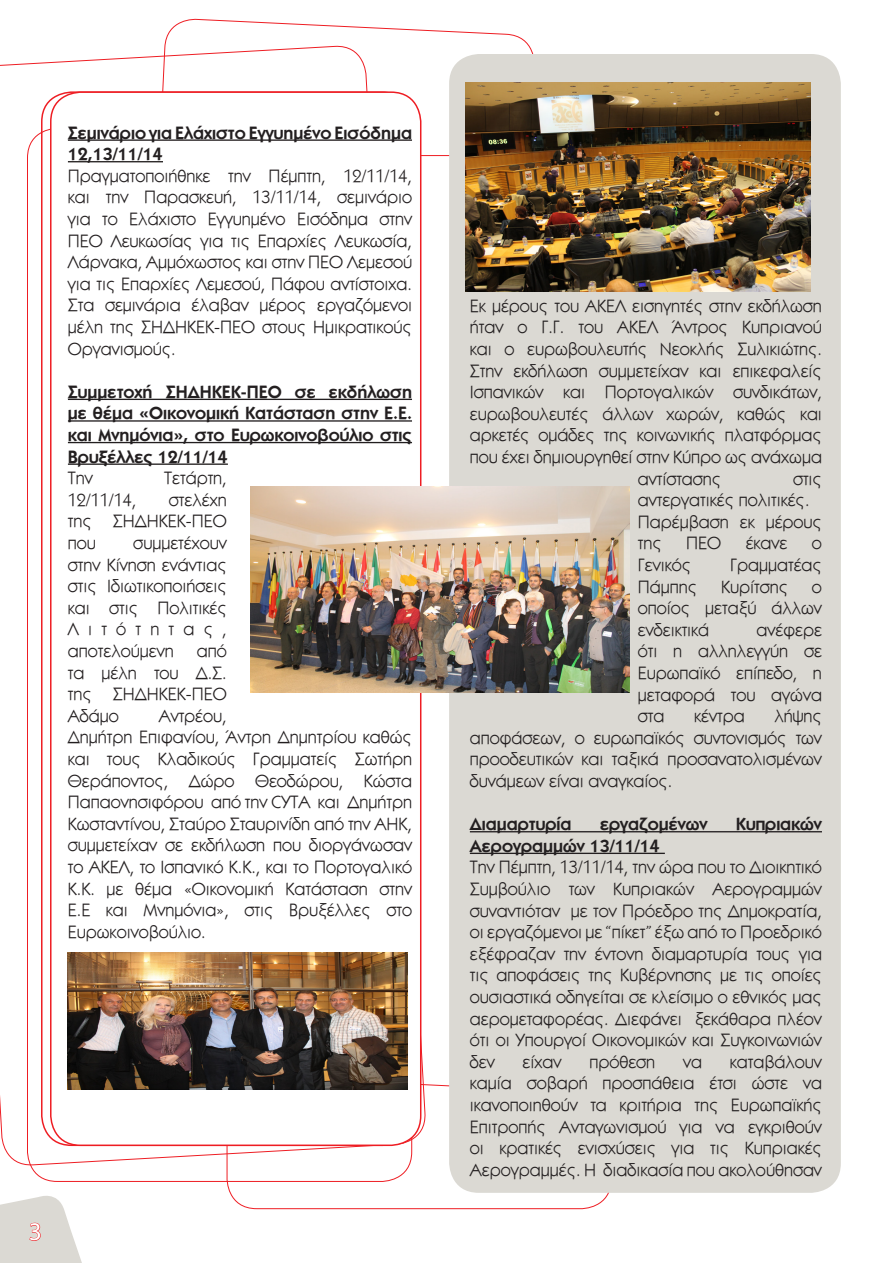
<style>
.page{position:relative;width:893px;height:1263px;background:#fff}
.page>*{position:absolute;margin:0;border:0;box-sizing:border-box;transform-origin:0 0}
.t1{font:25.5px "Myriad Pro";color:#fff}
.t2{font:18px/21.6px "CF Kaveros";color:#231f20;text-align:justify}
.t3{font:700 18px/21.6px "CF Kaveros";color:#231f20}
</style>
<div class="page">
<svg style="left:0;top:1196px;width:82px;height:67px"></svg>
<svg style="left:0;top:45px;width:427px;height:1121px"></svg>
<div style="left:449px;top:54px;width:392px;height:1139px;background:#dbd9d3;border-radius:30px"></div>
<div style="left:51px;top:92px;width:370px;height:1053px;background:#fff;border-radius:30px"></div>
<hr style="left:68px;top:139px;width:344px;height:2px;background:#231f20">
<hr style="left:68px;top:161px;width:95px;height:1px;background:#231f20">
<hr style="left:68px;top:399px;width:344px;height:1px;background:#231f20">
<hr style="left:68px;top:420px;width:344px;height:2px;background:#231f20">
<hr style="left:68px;top:442px;width:344px;height:1px;background:#231f20">
<hr style="left:68px;top:463px;width:160px;height:2px;background:#231f20">
<hr style="left:470px;top:831px;width:352px;height:1px;background:#231f20">
<hr style="left:470px;top:853px;width:195px;height:1px;background:#231f20">
<img style="left:251px;top:487px;width:378px;height:206px">
<img style="left:465px;top:83px;width:345px;height:208px">
<img style="left:68px;top:952px;width:339px;height:138px">
<p class="t3" style="left:68px;top:121px;width:346px">Σεμινάριο για Ελάχιστο Εγγυημένο Εισόδημα<br>12,13/11/14</p>
<p class="t2" style="left:68px;top:164px;width:346px">Πραγματοποιήθηκε την Πέμπτη, 12/11/14, και την Παρασκευή, 13/11/14, σεμινάριο για το Ελάχιστο Εγγυημένο Εισόδημα στην ΠΕΟ Λευκωσίας για τις Επαρχίες Λευκωσία, Λάρνακα, Αμμόχωστος και στην ΠΕΟ Λεμεσού για τις Επαρχίες Λεμεσού, Πάφου αντίστοιχα.<br>Στα σεμινάρια έλαβαν μέρος εργαζόμενοι μέλη της ΣΗΔΗΚΕΚ-ΠΕΟ στους Ημικρατικούς Οργανισμούς.</p>
<p class="t3" style="left:68px;top:380px;width:346px;text-align:justify">Συμμετοχή ΣΗΔΗΚΕΚ-ΠΕΟ σε εκδήλωση με θέμα «Οικονομική Κατάσταση στην Ε.Ε. και Μνημόνια», στο Ευρωκοινοβούλιο στις Βρυξέλλες 12/11/14</p>
<p class="t2" style="left:68px;top:467px;width:26px">Την</p>
<p class="t2" style="left:164px;top:467px;width:64px">Τετάρτη,</p>
<p class="t2" style="left:68px;top:488px;width:70px">12/11/14,</p>
<p class="t2" style="left:68px;top:488px;width:160px;text-indent:101px">στελέχη της ΣΗΔΗΚΕΚ-ΠΕΟ που</p>
<p class="t2" style="left:68px;top:531px;width:160px;text-indent:65px">συμμετέχουν στην Κίνηση ενάντιας στις Ιδιωτικοποιήσεις και στις Πολιτικές Λιτότητας, αποτελούμενη</p>
<p class="t2" style="left:68px;top:639px;width:160px;text-indent:129px">από τα μέλη του Δ.Σ. της ΣΗΔΗΚΕΚ-ΠΕΟ Αδάμο</p>
<p class="t2" style="left:68px;top:704px;width:346px;text-align:left;text-indent:91px">Αντρέου,<br>Δημήτρη Επιφανίου, Άντρη Δημητρίου καθώς και τους Κλαδικούς Γραμματείς Σωτήρη Θεράποντος, Δώρο Θεοδώρου, Κώστα Παπαονησιφόρου από την CYTA και Δημήτρη Κωσταντίνου, Σταύρο Σταυρινίδη από την ΑΗΚ, συμμετείχαν σε εκδήλωση που διοργάνωσαν το ΑΚΕΛ, το Ισπανικό Κ.Κ., και το Πορτογαλικό Κ.Κ. με θέμα «Οικονομική Κατάσταση στην Ε.Ε και Μνημόνια», στις Βρυξέλλες στο Ευρωκοινοβούλιο.</p>
<h1 class="t1" style="left:29px;top:1216px;width:15px">3</h1>
<p class="t2" style="left:470px;top:294px;width:354px">Εκ μέρους του ΑΚΕΛ εισηγητές στην εκδήλωση</p>
<p class="t2" style="left:470px;top:316px;width:354px">ήταν ο Γ.Γ. του ΑΚΕΛ Άντρος Κυπριανού</p>
<p class="t2" style="left:470px;top:337px;width:354px">και ο ευρωβουλευτής Νεοκλής Σuλικιώτης.</p>
<p class="t2" style="left:470px;top:359px;width:354px">Στην εκδήλωση συμμετείχαν και επικεφαλείς</p>
<p class="t2" style="left:470px;top:380px;width:354px">Ισπανικών και Πορτογαλικών συνδικάτων,</p>
<p class="t2" style="left:470px;top:402px;width:354px">ευρωβουλευτές άλλων χωρών, καθώς και</p>
<p class="t2" style="left:470px;top:424px;width:354px">αρκετές ομάδες της κοινωνικής πλατφόρμας</p>
<p class="t2" style="left:470px;top:445px;width:354px">που έχει δημιουργηθεί στην Κύπρο ως ανάχωμα</p>
<p class="t2" style="left:638px;top:467px;width:85px">αντίστασης</p>
<p class="t2" style="left:638px;top:467px;width:186px;text-indent:155px">στις αντεργατικές πολιτικές.</p>
<p class="t2" style="left:638px;top:510px;width:186px">Παρέμβαση εκ μέρους της</p>
<p class="t2" style="left:686px;top:532px;width:37px">ΠΕΟ</p>
<p class="t2" style="left:746px;top:532px;width:43px">έκανε</p>
<p class="t2" style="left:812px;top:532px;width:12px">ο</p>
<p class="t2" style="left:638px;top:553px;width:55px">Γενικός</p>
<p class="t2" style="left:730px;top:553px;width:93px">Γραμματέας</p>
<p class="t2" style="left:638px;top:575px;width:61px">Πάμπης</p>
<p class="t2" style="left:721px;top:575px;width:68px">Κυρίτσης</p>
<p class="t2" style="left:638px;top:575px;width:186px;text-indent:174px">ο οποίος μεταξύ άλλων ενδεικτικά</p>
<p class="t2" style="left:638px;top:618px;width:186px;text-indent:119px">ανέφερε ότι η αλληλεγγύη σε Ευρωπαϊκό επίπεδο, η μεταφορά του αγώνα στα</p>
<p class="t2" style="left:470px;top:704px;width:354px;text-indent:305px">λήψης αποφάσεων, ο ευρωπαϊκός συντονισμός των προοδευτικών και ταξικά προσανατολισμένων δυνάμεων είναι αναγκαίος.</p>
<p class="t3" style="left:470px;top:813px;width:103px">Διαμαρτυρία</p>
<p class="t3" style="left:600px;top:813px;width:109px">εργαζομένων</p>
<p class="t3" style="left:736px;top:813px;width:87px">Κυπριακών</p>
<p class="t3" style="left:470px;top:834px;width:191px">Αερογραμμών 13/11/14</p>
<p class="t2" style="left:470px;top:856px;width:354px">Την Πέμπτη, 13/11/14, την ώρα που το Διοικητικό Συμβούλιο των Κυπριακών Αερογραμμών συναντιόταν με τον Πρόεδρο της Δημοκρατία, οι εργαζόμενοι με “πίκετ” έξω από το Προεδρικό εξέφραζαν την έντονη διαμαρτυρία τους για τις αποφάσεις της Κυβέρνησης με τις οποίες ουσιαστικά οδηγείται σε κλείσιμο ο εθνικός μας αερομεταφορέας. Διεφάνει ξεκάθαρα πλέον ότι οι Υπουργοί Οικονομικών και Συγκοινωνιών δεν</p>
<p class="t2" style="left:694px;top:704px;width:52px">κέντρα</p>
<p class="t2" style="left:470px;top:1050px;width:354px;text-indent:260px">καταβάλουν καμία σοβαρή προσπάθεια έτσι ώστε να ικανοποιηθούν τα κριτήρια της Ευρωπαϊκής Επιτροπής Ανταγωνισμού για να εγκριθούν οι κρατικές ενισχύσεις για τις Κυπριακές Αερογραμμές. Η διαδικασία που ακολούθησαν</p>
<p class="t2" style="left:523px;top:1050px;width:40px">είχαν</p>
<p class="t2" style="left:589px;top:1050px;width:67px">πρόθεση</p>
<p class="t2" style="left:683px;top:1050px;width:20px">να</p>
</div>
